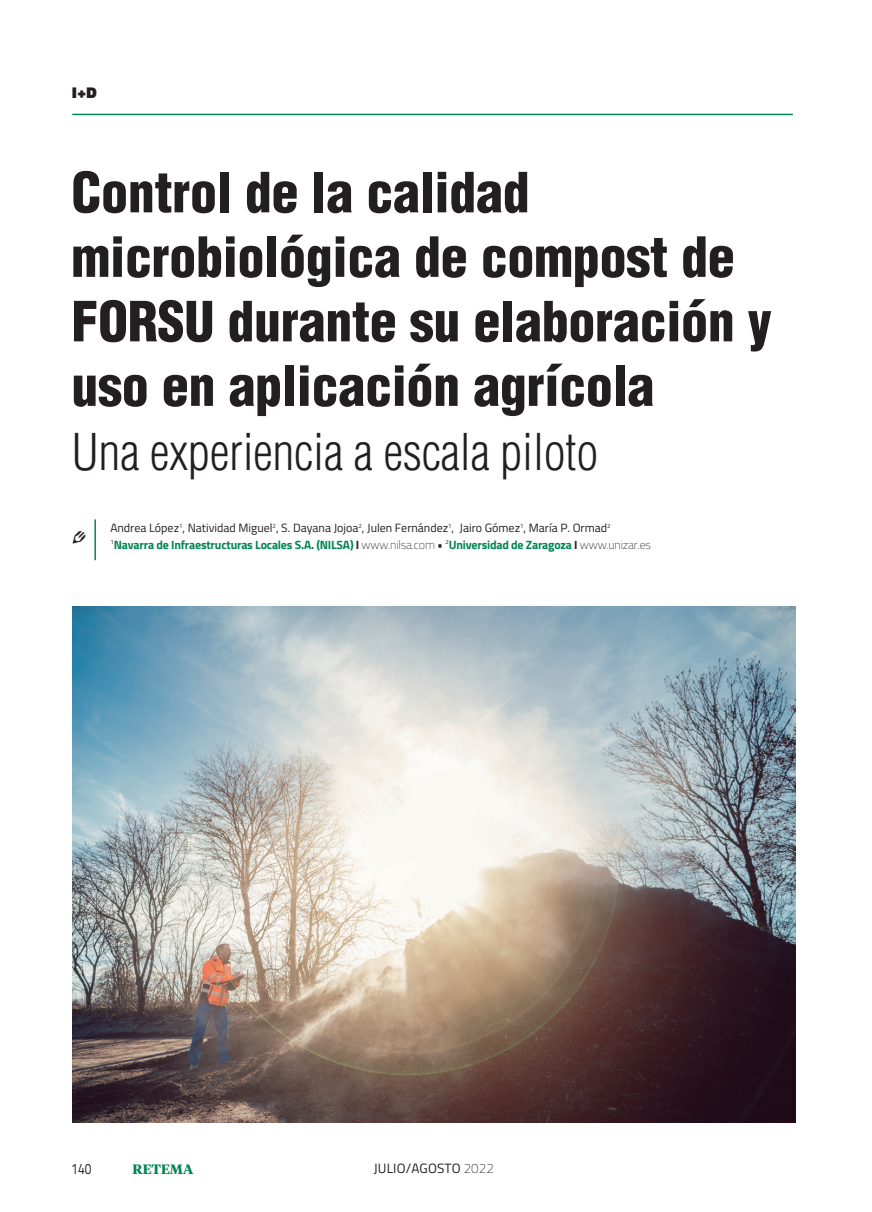
<style>
.page{position:relative;width:872px;height:1212px;background:#fff}
.page>*{position:absolute;margin:0;border:0;box-sizing:border-box;transform-origin:0 0}
.t1{font:900 condensed 54px/64.5px "Helvetica";letter-spacing:-.005em;color:#231f20}
.t2{font:300 condensed 49.5px "Helvetica";letter-spacing:-.005em;color:#231f20}
.t3{font:22.5px "Modern Pictograms";color:#231f20}
.t4{font:900 15.75px "Titillium";color:#231f20}
.t5{font:15px "Titillium";color:#231f20;scale:.8 1}
.t6{font:13.5px "Titillium";letter-spacing:.01em;color:#231f20}
.t7{font:700 13.5px "Tiempos Headline";color:#018552}
.t8{font:12px/16.5px "Titillium";color:#231f20}
.s1{font-weight:700;color:#018552}
.s2{font-weight:700}
.s3{font-weight:100}
</style>
<div class="page">
<hr style="left:72px;top:114px;width:721px;height:1px;background:#018552">
<hr style="left:94px;top:519px;width:2px;height:41px;background:#018552">
<img style="left:72px;top:606px;width:723px;height:517px">
<h3 class="t4" style="left:72px;top:81px;width:26px">I+D</h3>
<h1 class="t1" style="left:71px;top:160px;width:702px">Control de la calidad microbiológica de compost de<br>FORSU durante su elaboración y uso en aplicación agrícola</h1>
<h2 class="t2" style="left:71px;top:422px;width:528px">Una experiencia a escala piloto</h2>
<h3 class="t3" style="left:71px;top:525px;width:17px">e</h3>
<p class="t8" style="left:110px;top:519px;width:542px">Andrea López<sup>1</sup>, Natividad Miguel<sup>2</sup>, S. Dayana Jojoa<sup>2</sup>, Julen Fernández<sup>1</sup>, Jairo Gómez<sup>1</sup>, María P. Ormad<sup>2<br>1</sup><span class="s1">Navarra de Infraestructuras Locales S.A. (NILSA)</span> <span class="s2">I</span> <span class="s3">www.nilsa.com •</span> <sup>2</sup><span class="s1">Universidad de Zaragoza</span> <span class="s2">I</span> <span class="s3">www.unizar.es</span></p>
<p class="t5" style="left:71px;top:1157px;width:27px">140</p>
<p class="t7" style="left:132px;top:1160px;width:62px">RETEMA</p>
<p class="t6" style="left:374px;top:1159px;width:122px">JULIO/AGOSTO <span class="s3">2022</span></p>
</div>
